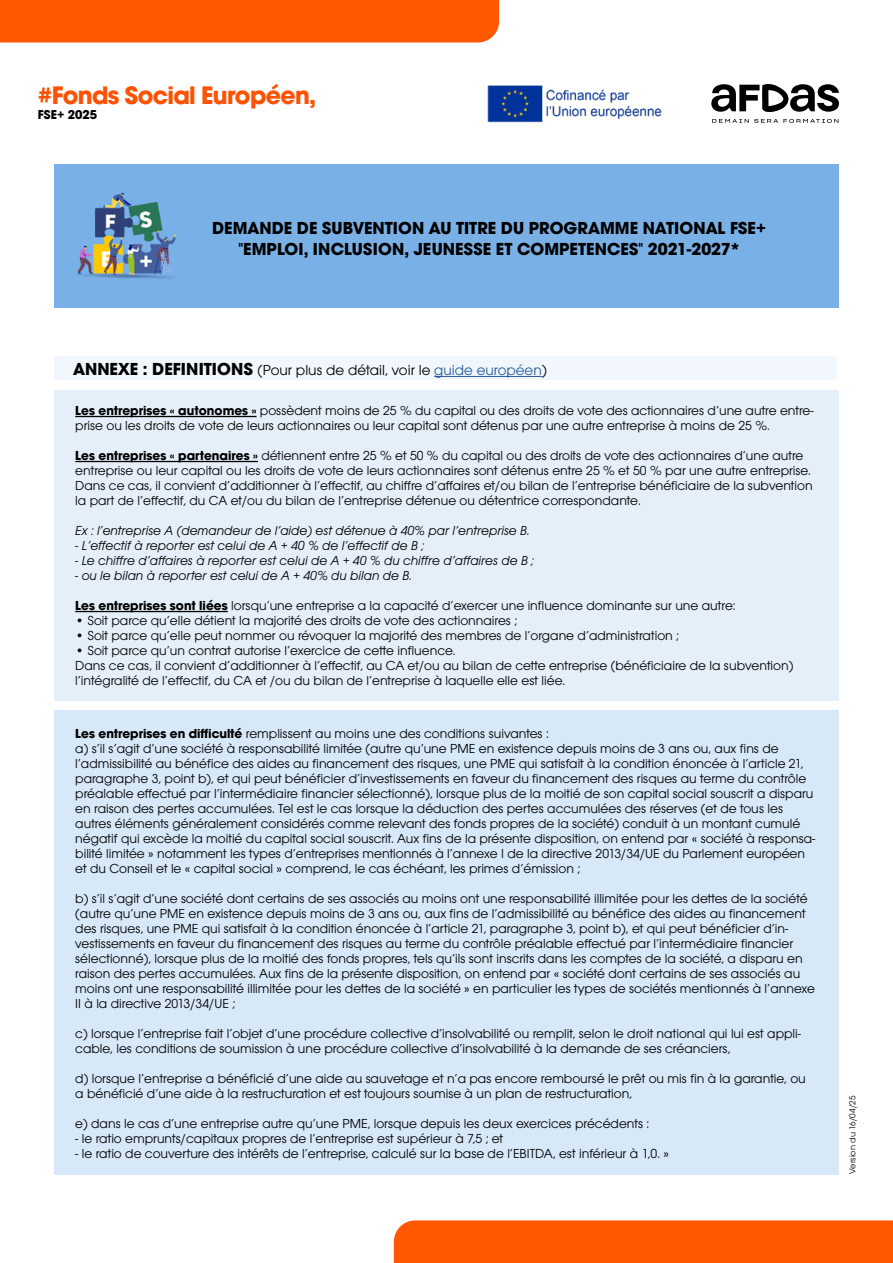
<style>
.page{position:relative;width:893px;height:1263px;background:#fff}
.page>*{position:absolute;margin:0;border:0;box-sizing:border-box;transform-origin:0 0}
.t1{font:700 26.25px "Avalon";letter-spacing:-.025em;color:#ff5100}
.t2{font:700 18px/21.6px "Avalon";color:#000;text-align:center}
.t3{font:15px "Avalon";color:#000}
.t4{font:13.5px/15px "Avalon";color:#000}
.t5{font:italic 13.5px "Avalon";color:#000}
.t6{font:700 13.35px "Avalon";color:#000}
.t7{font:9px "Avalon";color:#000}
.s1{font-weight:700;font-size:18px}
.s2{color:#275b9b}
.s3{font-weight:700}
</style>
<div class="page">
<svg style="left:711px;top:84px;width:128px;height:28px"></svg>
<svg style="left:712px;top:119px;width:126px;height:4px"></svg>
<img style="left:487px;top:85px;width:175px;height:38px">
<div style="left:0;top:0;width:499px;height:43px;background:#ff5800"></div>
<div style="left:394px;top:1220px;width:499px;height:43px;background:#ff5800"></div>
<div style="left:54px;top:164px;width:784px;height:143px;background:#79b1e7"></div>
<img style="left:77px;top:192px;width:99px;height:87px">
<div style="left:54px;top:390px;width:784px;height:310px;background:#e4effa"></div>
<hr style="left:75px;top:416px;width:182px;height:1px;background:#000">
<hr style="left:75px;top:461px;width:183px;height:1px;background:#000">
<hr style="left:75px;top:611px;width:153px;height:1px;background:#000">
<div style="left:54px;top:710px;width:784px;height:465px;background:#d7e8f8"></div>
<div style="left:54px;top:356px;width:783px;height:24px;background:#f1f7fd"></div>
<hr style="left:434px;top:376px;width:108px;height:1px;background:#275b9b">
<h1 class="t1" style="left:38px;top:79px;width:280px">#Fonds Social Européen,</h1>
<p class="t6" style="left:38px;top:106px;width:61px">FSE+ 2025</p>
<h2 class="t2" style="left:212px;top:217px;width:555px">DEMANDE DE SUBVENTION AU TITRE DU PROGRAMME NATIONAL FSE+ "EMPLOI, INCLUSION, JEUNESSE ET COMPETENCES" 2021-2027*</h2>
<p class="t3" style="left:73px;top:361px;width:475px"><span class="s1">ANNEXE : DEFINITIONS</span> (Pour plus de détail, voir le <span class="s2">guide européen</span>)</p>
<p class="t4" style="left:75px;top:403px;width:740px"><span class="s3">Les entreprises « autonomes »</span> possèdent moins de 25 % du capital ou des droits de vote des actionnaires d’une autre entre&shy;prise ou les droits de vote de leurs actionnaires ou leur capital sont détenus par une autre entreprise à moins de 25 %.</p>
<p class="t4" style="left:75px;top:448px;width:739px"><span class="s3">Les entreprises « partenaires »</span> détiennent entre 25 % et 50 % du capital ou des droits de vote des actionnaires d’une autre entreprise ou leur capital ou les droits de vote de leurs actionnaires sont détenus entre 25 % et 50 % par une autre entreprise.<br>Dans ce cas, il convient d’additionner à l’effectif, au chiffre d’affaires et/ou bilan de l’entreprise bénéficiaire de la subvention la part de l’effectif, du CA et/ou du bilan de l’entreprise détenue ou détentrice correspondante.</p>
<p class="t5" style="left:75px;top:523px;width:456px">Ex : l’entreprise A (demandeur de l’aide) est détenue à 40% par l’entreprise B.</p>
<p class="t5" style="left:75px;top:538px;width:350px">- L’effectif à reporter est celui de A + 40 % de l’effectif de B ;</p>
<p class="t5" style="left:75px;top:553px;width:460px">- Le chiffre d’affaires à reporter est celui de A + 40 % du chiffre d’affaires de B ;</p>
<p class="t5" style="left:75px;top:568px;width:338px">- ou le bilan à reporter est celui de A + 40% du bilan de B.</p>
<p class="t4" style="left:75px;top:598px;width:662px"><span class="s3">Les entreprises sont liées</span> lorsqu’une entreprise a la capacité d’exercer une influence dominante sur une autre:</p>
<p class="t4" style="left:75px;top:613px;width:443px">• Soit parce qu’elle détient la majorité des droits de vote des actionnaires ;</p>
<p class="t4" style="left:75px;top:628px;width:605px">• Soit parce qu’elle peut nommer ou révoquer la majorité des membres de l’organe d’administration ;</p>
<p class="t4" style="left:75px;top:643px;width:720px">• Soit parce qu’un contrat autorise l’exercice de cette influence.<br>Dans ce cas, il convient d’additionner à l’effectif, au CA et/ou au bilan de cette entreprise (bénéficiaire de la subvention) l’intégralité de l’effectif, du CA et /ou du bilan de l’entreprise à laquelle elle est liée.</p>
<p class="t4" style="left:75px;top:726px;width:741px"><span class="s3">Les entreprises en difficulté</span> remplissent au moins une des conditions suivantes :<br>a) s’il s’agit d’une société à responsabilité limitée (autre qu’une PME en existence depuis moins de 3 ans ou, aux fins de l’admissibilité au bénéfice des aides au financement des risques, une PME qui satisfait à la condition énoncée à l’article 21, paragraphe 3, point b), et qui peut bénéficier d’investissements en faveur du financement des risques au terme du contrôle préalable effectué par l’intermédiaire financier sélectionné), lorsque plus de la moitié de son capital social souscrit a disparu en raison des pertes accumulées. Tel est le cas lorsque la déduction des pertes accumulées des réserves (et de tous les autres éléments généralement considérés comme relevant des fonds propres de la société) conduit à un montant cumulé négatif qui excède la moitié du capital social souscrit. Aux fins de la présente disposition, on entend par « société à responsa&shy;bilité limitée » notamment les types d’entreprises mentionnés à l’annexe I de la directive 2013/34/UE du Parlement européen et du Conseil et le « capital social » comprend, le cas échéant, les primes d’émission ;</p>
<p class="t4" style="left:75px;top:891px;width:741px">b) s’il s’agit d’une société dont certains de ses associés au moins ont une responsabilité illimitée pour les dettes de la société (autre qu’une PME en existence depuis moins de 3 ans ou, aux fins de l’admissibilité au bénéfice des aides au financement des risques, une PME qui satisfait à la condition énoncée à l’article 21, paragraphe 3, point b), et qui peut bénéficier d’in&shy;vestissements en faveur du financement des risques au terme du contrôle préalable effectué par l’intermédiaire financier sélectionné), lorsque plus de la moitié des fonds propres, tels qu’ils sont inscrits dans les comptes de la société, a disparu en raison des pertes accumulées. Aux fins de la présente disposition, on entend par « société dont certains de ses associés au moins ont une responsabilité illimitée pour les dettes de la société » en particulier les types de sociétés mentionnés à l’annexe II à la directive 2013/34/UE ;</p>
<p class="t4" style="left:75px;top:1026px;width:727px">c) lorsque l’entreprise fait l’objet d’une procédure collective d’insolvabilité ou remplit, selon le droit national qui lui est appli&shy;cable, les conditions de soumission à une procédure collective d’insolvabilité à la demande de ses créanciers,</p>
<p class="t4" style="left:75px;top:1071px;width:732px">d) lorsque l’entreprise a bénéficié d’une aide au sauvetage et n’a pas encore remboursé le prêt ou mis fin à la garantie, ou a bénéficié d’une aide à la restructuration et est toujours soumise à un plan de restructuration,</p>
<p class="t4" style="left:75px;top:1116px;width:575px">e) dans le cas d’une entreprise autre qu’une PME, lorsque depuis les deux exercices précédents :</p>
<p class="t4" style="left:75px;top:1131px;width:429px">- le ratio emprunts/capitaux propres de l’entreprise est supérieur à 7,5 ; et</p>
<p class="t4" style="left:75px;top:1146px;width:595px">- le ratio de couverture des intérêts de l’entreprise, calculé sur la base de l’EBITDA, est inférieur à 1,0. »</p>
<p class="t7" style="left:847px;top:1174px;width:80px;rotate:-90deg">Version du 16/04/25</p>
</div>
